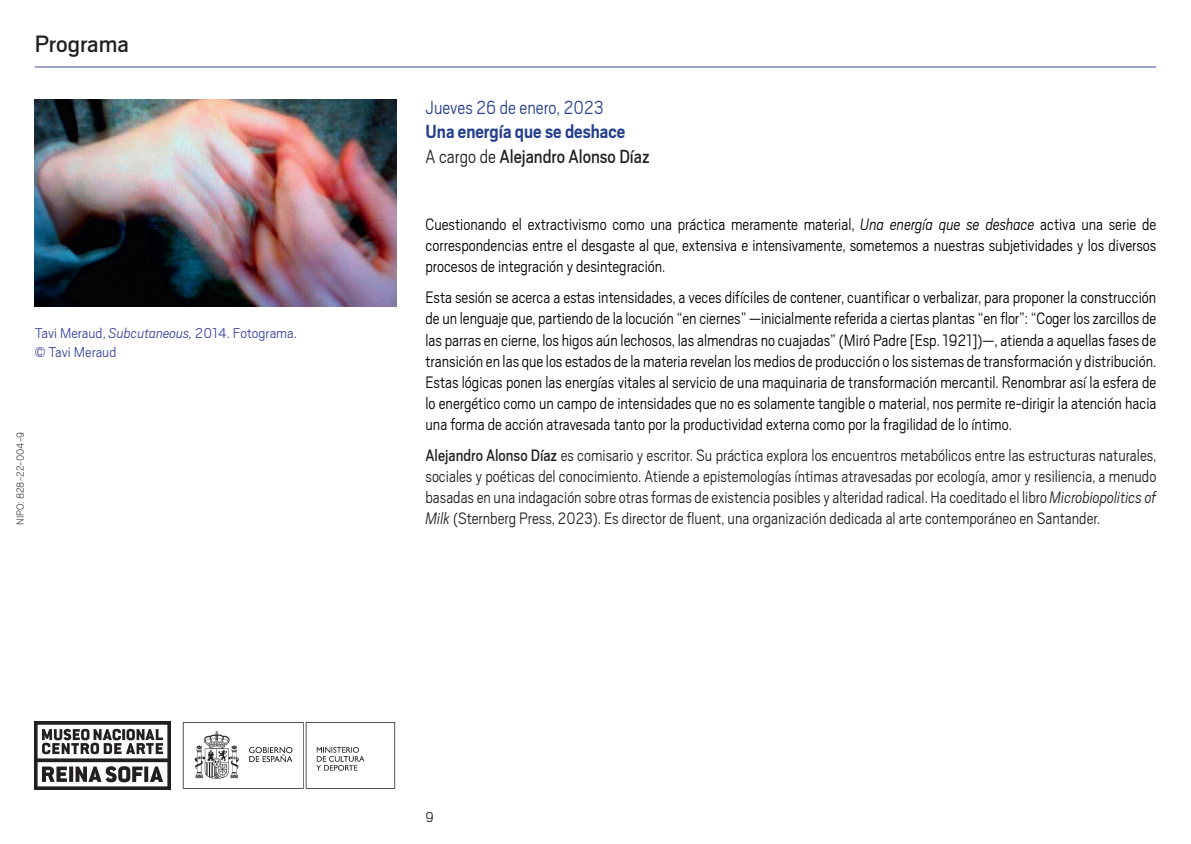
<style>
.page{position:relative;width:1191px;height:844px;background:#fff}
.page>*{position:absolute;margin:0;border:0;box-sizing:border-box;transform-origin:0 0}
.t1{font:26.25px "Scout";color:#231f20}
.Cuerpo_A{font:21px "Scout";color:#231f20;scale:.9 1}
.Cuerpo_A-2{font:700 21px "Scout";color:#253f8e;scale:.9 1}
.Cuerpo_A-3{font:300 21px "Scout";color:#253f8e;scale:.9 1}
.Cuerpo_A-4{font:300 18.38px/21px "Scout";color:#000;text-align:justify;scale:.9 1}
.Cuerpo_A-5{font:300 18.38px/21px "Scout";color:#231f20;text-align:justify;scale:.9 1}
.Cuerpo_A-6{font:300 15.75px "Scout";color:#3b479d}
.t2{font:300 15.75px "Scout";color:#231f20}
.Text_body{font:200 11.38px "Scout";color:#231f20}
.s1{font-style:italic}
.s2{font-weight:300}
.s3{font-weight:400}
</style>
<div class="page">
<hr style="left:35px;top:67px;width:1121px;height:1px;background:#3b479d">
<img style="left:35px;top:99px;width:362px;height:207px">
<img style="left:182px;top:722px;width:214px;height:67px">
<img style="left:35px;top:721px;width:135px;height:68px">
<h1 class="t1" style="left:35px;top:26px;width:96px">Programa</h1>
<p class="Cuerpo_A-6" style="left:35px;top:323px;width:264px">Tavi Meraud, <span class="s1">Subcutaneous,</span> 2014. Fotograma.</p>
<p class="Cuerpo_A-6" style="left:35px;top:341px;width:83px">© Tavi Meraud</p>
<p class="Text_body" style="left:13px;top:524px;width:94px;rotate:-90deg">NIPO: 828-22-004-9</p>
<p class="Cuerpo_A-3" style="left:425px;top:93px;width:200px">Jueves 26 de enero, 2023</p>
<p class="Cuerpo_A-2" style="left:425px;top:118px;width:223px">Una energía que se deshace</p>
<p class="Cuerpo_A" style="left:425px;top:142px;width:251px"><span class="s2">A cargo de</span> Alejandro Alonso Díaz</p>
<p class="Cuerpo_A-4" style="left:425px;top:213px;width:813px">Cuestionando el extractivismo como una práctica meramente material, <span class="s1">Una energía que se deshace</span> activa una serie de correspondencias entre el desgaste al que, extensiva e intensivamente, sometemos a nuestras subjetividades y los diversos procesos de integración y desintegración.</p>
<p class="Cuerpo_A-4" style="left:425px;top:286px;width:813px">Esta sesión se acerca a estas intensidades, a veces difíciles de contener, cuantificar o verbalizar, para proponer la construcción de un lenguaje que, partiendo de la locución “en ciernes” —inicialmente referida a ciertas plantas “en flor”: “Coger los zarcillos de las parras en cierne, los higos aún lechosos, las almendras no cuajadas” (Miró Padre [Esp. 1921])—, atienda a aquellas fases de transición en las que los estados de la materia revelan los medios de producción o los sistemas de transformación y distribución.<br>Estas lógicas ponen las energías vitales al servicio de una maquinaria de transformación mercantil. Renombrar así la esfera de lo energético como un campo de intensidades que no es solamente tangible o material, nos permite re-dirigir la atención hacia una forma de acción atravesada tanto por la productividad externa como por la fragilidad de lo íntimo.</p>
<p class="Cuerpo_A-5" style="left:425px;top:444px;width:813px"><span class="s3">Alejandro Alonso Díaz</span> es comisario y escritor. Su práctica explora los encuentros metabólicos entre las estructuras naturales, sociales y poéticas del conocimiento. Atiende a epistemologías íntimas atravesadas por ecología, amor y resiliencia, a menudo basadas en una indagación sobre otras formas de existencia posibles y alteridad radical. Ha coeditado el libro <span class="s1">Microbiopolitics of Milk</span> (Sternberg Press, 2023). Es director de fluent, una organización dedicada al arte contemporáneo en Santander.</p>
<p class="t2" style="left:425px;top:806px;width:10px">9</p>
</div>
